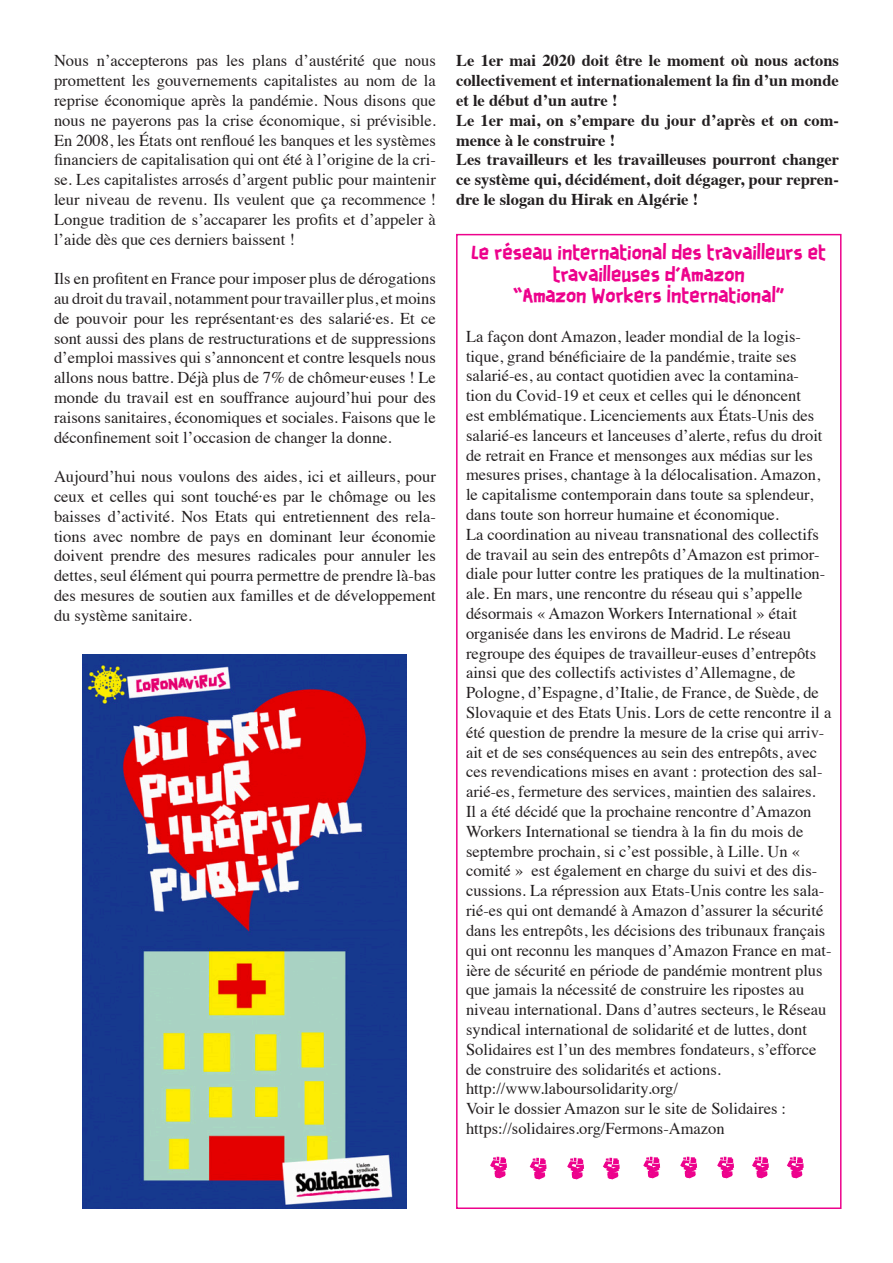
<style>
.page{position:relative;width:893px;height:1263px;background:#fff}
.page>*{position:absolute;margin:0;border:0;box-sizing:border-box;transform-origin:0 0}
.t1{font:18px/21.6px "Scotchlidaires";color:#ed028c;text-align:center}
.t2{font:16.5px/19.8px "Times";color:#231f20;text-align:justify}
.t3{font:700 16.5px/19.8px "Times";color:#231f20;text-align:justify}
</style>
<div class="page">
<svg style="left:490px;top:1157px;width:17px;height:21px"></svg>
<svg style="left:787px;top:1157px;width:17px;height:21px"></svg>
<svg style="left:643px;top:1157px;width:17px;height:21px"></svg>
<svg style="left:567px;top:1158px;width:17px;height:21px"></svg>
<svg style="left:717px;top:1157px;width:17px;height:21px"></svg>
<svg style="left:530px;top:1158px;width:16px;height:21px"></svg>
<svg style="left:603px;top:1158px;width:17px;height:21px"></svg>
<svg style="left:680px;top:1157px;width:17px;height:21px"></svg>
<svg style="left:752px;top:1157px;width:17px;height:21px"></svg>
<div style="left:456px;top:234px;width:385px;height:975px;border:2px solid #ed028c"></div>
<img style="left:82px;top:655px;width:324px;height:554px">
<p class="t2" style="left:54px;top:50px;width:383px">Nous n’accepterons pas les plans d’austérité que nous promettent les gouvernements capitalistes au nom de la reprise économique après la pandémie. Nous disons que nous ne payerons pas la crise économique, si prévisible.<br>En 2008, les États ont renfloué les banques et les systèmes financiers de capitalisation qui ont été à l’origine de la cri&shy;se. Les capitalistes arrosés d’argent public pour maintenir leur niveau de revenu. Ils veulent que ça recommence !<br>Longue tradition de s’accaparer les profits et d’appeler à l’aide dès que ces derniers baissent !</p>
<p class="t2" style="left:54px;top:267px;width:383px">Ils en profitent en France pour imposer plus de dérogations au droit du travail, notamment pour travailler plus, et moins de pouvoir pour les représentant·es des salarié·es. Et ce sont aussi des plans de restructurations et de suppressions d’emploi massives qui s’annoncent et contre lesquels nous allons nous battre. Déjà plus de 7% de chômeur·euses ! Le monde du travail est en souffrance aujourd’hui pour des raisons sanitaires, économiques et sociales. Faisons que le déconfinement soit l’occasion de changer la donne.</p>
<p class="t2" style="left:54px;top:465px;width:383px">Aujourd’hui nous voulons des aides, ici et ailleurs, pour ceux et celles qui sont touché·es par le chômage ou les baisses d’activité. Nos Etats qui entretiennent des rela&shy;tions avec nombre de pays en dominant leur économie doivent prendre des mesures radicales pour annuler les dettes, seul élément qui pourra permettre de prendre là-bas des mesures de soutien aux familles et de développement du système sanitaire.</p>
<p class="t3" style="left:456px;top:49px;width:384px">Le 1er mai 2020 doit être le moment où nous actons collectivement et internationalement la fin d’un monde et le début d’un autre !</p>
<p class="t3" style="left:456px;top:109px;width:384px">Le 1er mai, on s’empare du jour d’après et on com&shy;mence à le construire !</p>
<p class="t3" style="left:456px;top:148px;width:385px">Les travailleurs et les travailleuses pourront changer ce système qui, décidément, doit dégager, pour repren&shy;dre le slogan du Hirak en Algérie !</p>
<p class="t1" style="left:471px;top:242px;width:356px">Le réseau international des travailleurs et travailleuses d’Amazon</p>
<p class="t1" style="left:513px;top:286px;width:273px">“Amazon Workers International”</p>
<p class="t2" style="left:466px;top:325px;width:358px;text-align:left">La façon dont Amazon, leader mondial de la logis&shy;tique, grand bénéficiaire de la pandémie, traite ses salarié-es, au contact quotidien avec la contamina&shy;tion du Covid-19 et ceux et celles qui le dénoncent est emblématique. Licenciements aux États-Unis des salarié-es lanceurs et lanceuses d’alerte, refus du droit de retrait en France et mensonges aux médias sur les mesures prises, chantage à la délocalisation. Amazon, le capitalisme contemporain dans toute sa splendeur, dans toute son horreur humaine et économique.</p>
<p class="t2" style="left:466px;top:523px;width:367px;text-align:left">La coordination au niveau transnational des collectifs de travail au sein des entrepôts d’Amazon est primor&shy;diale pour lutter contre les pratiques de la multination&shy;ale. En mars, une rencontre du réseau qui s’appelle désormais « Amazon Workers International » était organisée dans les environs de Madrid. Le réseau regroupe des équipes de travailleur-euses d’entrepôts ainsi que des collectifs activistes d’Allemagne, de Pologne, d’Espagne, d’Italie, de France, de Suède, de Slovaquie et des Etats Unis. Lors de cette rencontre il a été question de prendre la mesure de la crise qui arriv&shy;ait et de ses conséquences au sein des entrepôts, avec ces revendications mises en avant : protection des sal&shy;arié-es, fermeture des services, maintien des salaires.<br>Il a été décidé que la prochaine rencontre d’Amazon Workers International se tiendra à la fin du mois de septembre prochain, si c’est possible, à Lille. Un « comité » est également en charge du suivi et des dis&shy;cussions. La répression aux Etats-Unis contre les sala&shy;rié-es qui ont demandé à Amazon d’assurer la sécurité dans les entrepôts, les décisions des tribunaux français qui ont reconnu les manques d’Amazon France en mat&shy;ière de sécurité en période de pandémie montrent plus que jamais la nécessité de construire les ripostes au niveau international. Dans d’autres secteurs, le Réseau syndical international de solidarité et de luttes, dont Solidaires est l’un des membres fondateurs, s’efforce de construire des solidarités et actions.</p>
<p class="t2" style="left:466px;top:1077px;width:214px">http://www.laboursolidarity.org/</p>
<p class="t2" style="left:466px;top:1097px;width:322px">Voir le dossier Amazon sur le site de Solidaires : https://solidaires.org/Fermons-Amazon</p>
</div>
